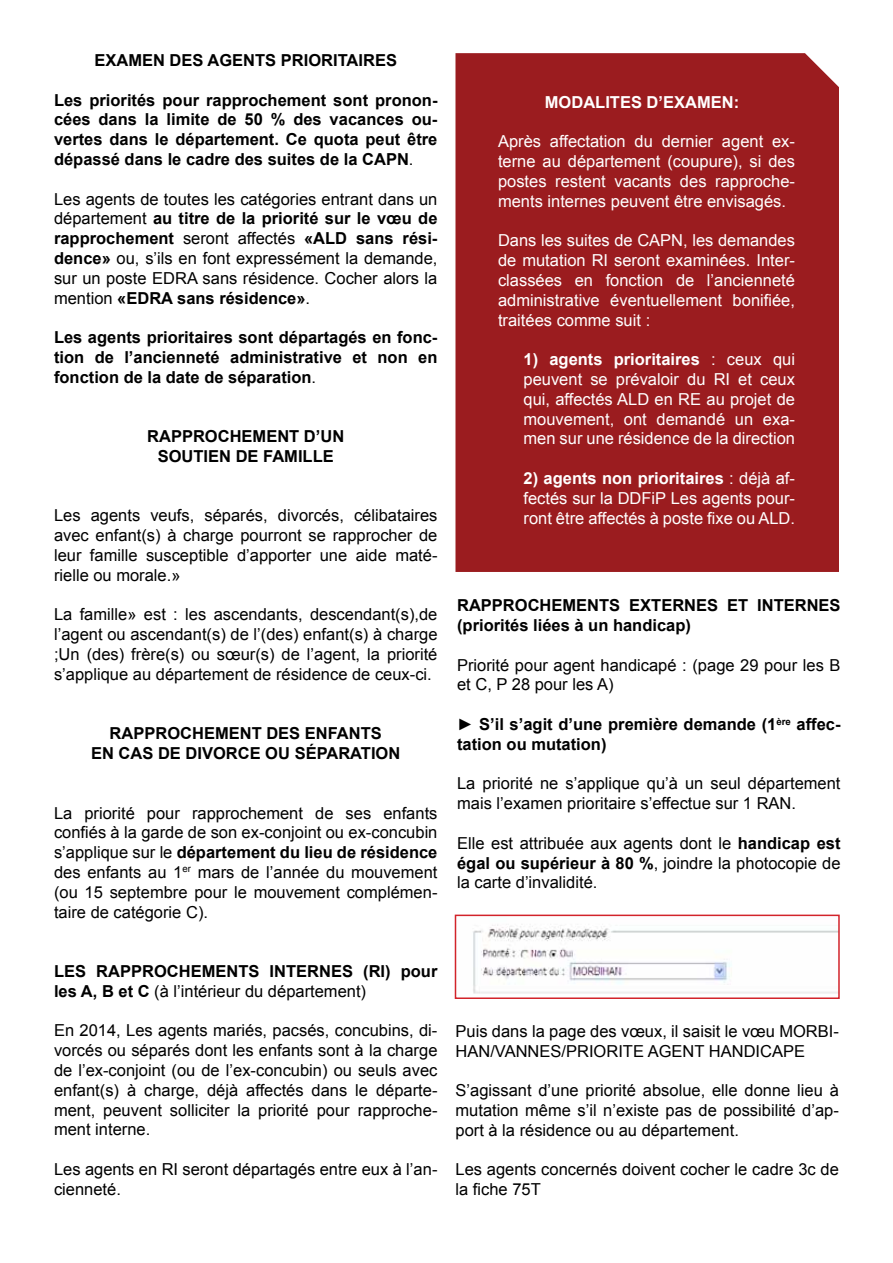
<style>
.page{position:relative;width:893px;height:1263px;background:#fff}
.page>*{position:absolute;margin:0;border:0;box-sizing:border-box;transform-origin:0 0}
.t1{font:16.5px/19.8px "Arial";color:#000;text-align:justify}
.t2{font:700 16.5px/19.8px "Arial";color:#000}
.t3{font:16.5px/19.8px "Arial";color:#fff;text-align:justify}
.t4{font:700 16.5px "Arial";color:#fff}
.s1{font-weight:400}
.s2{font-weight:700}
</style>
<div class="page">
<img style="left:473px;top:924px;width:364px;height:70px">
<div style="left:455px;top:914px;width:385px;height:85px;border:2px solid #d2232a"></div>
<div style="left:455px;top:53px;width:384px;height:519px;background:#9b1c1f"></div>
<p class="t2" style="left:94px;top:51px;width:304px">EXAMEN DES AGENTS PRIORITAIRES</p>
<p class="t2" style="left:54px;top:90px;width:385px;text-align:justify">Les priorités pour rapprochement sont pronon&shy;cées dans la limite de 50 % des vacances ou&shy;vertes dans le département. Ce quota peut être dépassé dans le cadre des suites de la CAPN<span class="s1">.</span></p>
<p class="t1" style="left:54px;top:189px;width:385px">Les agents de toutes les catégories entrant dans un département <span class="s2">au titre de la priorité sur le vœu de rapprochement</span> seront affectés <span class="s2">«ALD sans rési&shy;dence»</span> ou, s’ils en font expressément la demande, sur un poste EDRA sans résidence. Cocher alors la mention <span class="s2">«EDRA sans résidence»</span>.</p>
<p class="t2" style="left:54px;top:328px;width:385px;text-align:justify">Les agents prioritaires sont départagés en fonc&shy;tion de l’ancienneté administrative et non en fonction de la date de séparation<span class="s1">.</span></p>
<p class="t2" style="left:147px;top:427px;width:199px;text-align:center">RAPPROCHEMENT D’UN<br>SOUTIEN DE FAMILLE</p>
<p class="t1" style="left:54px;top:506px;width:385px">Les agents veufs, séparés, divorcés, célibataires avec enfant(s) à charge pourront se rapprocher de leur famille susceptible d’apporter une aide maté&shy;rielle ou morale.»</p>
<p class="t1" style="left:54px;top:605px;width:385px">La famille» est : les ascendants, descendant(s),de l’agent ou ascendant(s) de l’(des) enfant(s) à charge ;Un (des) frère(s) ou sœur(s) de l’agent, la priorité s’applique au département de résidence de ceux-ci.</p>
<p class="t2" style="left:91px;top:724px;width:311px;text-align:center">RAPPROCHEMENT DES ENFANTS<br>EN CAS DE DIVORCE OU SÉPARATION</p>
<p class="t1" style="left:54px;top:803px;width:385px">La priorité pour rapprochement de ses enfants confiés à la garde de son ex-conjoint ou ex-concubin s’applique sur le <span class="s2">département du lieu de résidence </span>des enfants au 1<sup>er</sup> mars de l’année du mouvement (ou 15 septembre pour le mouvement complémen&shy;taire de catégorie C).</p>
<p class="t2" style="left:54px;top:962px;width:385px">LES RAPPROCHEMENTS INTERNES (RI) pour les A, B et C <span class="s1">(à l’intérieur du département)</span></p>
<p class="t1" style="left:54px;top:1021px;width:385px">En 2014, Les agents mariés, pacsés, concubins, di&shy;vorcés ou séparés dont les enfants sont à la charge de l’ex-conjoint (ou de l’ex-concubin) ou seuls avec enfant(s) à charge, déjà affectés dans le départe&shy;ment, peuvent solliciter la priorité pour rapproche&shy;ment interne.</p>
<p class="t1" style="left:54px;top:1159px;width:385px">Les agents en RI seront départagés entre eux à l’an&shy;cienneté.</p>
<p class="t4" style="left:545px;top:91px;width:196px">MODALITES D’EXAMEN:</p>
<p class="t3" style="left:498px;top:132px;width:298px">Après affectation du dernier agent ex&shy;terne au département (coupure), si des postes restent vacants des rapproche&shy;ments internes peuvent être envisagés.</p>
<p class="t3" style="left:498px;top:231px;width:298px">Dans les suites de CAPN, les demandes de mutation RI seront examinées. Inter&shy;classées en fonction de l’ancienneté administrative éventuellement bonifiée, traitées comme suit :</p>
<p class="t3" style="left:523px;top:350px;width:273px"><span class="s2">1) agents prioritaires</span> : ceux qui peuvent se prévaloir du RI et ceux qui, affectés ALD en RE au projet de mouvement, ont demandé un exa&shy;men sur une résidence de la direction</p>
<p class="t3" style="left:523px;top:468px;width:273px"><span class="s2">2) agents non prioritaires</span> : déjà af&shy;fectés sur la DDFiP Les agents pour&shy;ront être affectés à poste fixe ou ALD.</p>
<p class="t2" style="left:457px;top:596px;width:385px">RAPPROCHEMENTS EXTERNES ET INTERNES (priorités liées à un handicap)</p>
<p class="t1" style="left:457px;top:655px;width:385px">Priorité pour agent handicapé : (page 29 pour les B et C, P 28 pour les A)</p>
<p class="t2" style="left:457px;top:715px;width:385px">► S’il s’agit d’une première demande (1<sup>ère</sup> affec&shy;tation ou mutation)</p>
<p class="t1" style="left:457px;top:774px;width:385px">La priorité ne s’applique qu’à un seul département mais l’examen prioritaire s’effectue sur 1 RAN.</p>
<p class="t1" style="left:457px;top:833px;width:385px">Elle est attribuée aux agents dont le <span class="s2">handicap est égal ou supérieur à 80 %</span>, joindre la photocopie de la carte d’invalidité.</p>
<p class="t1" style="left:455px;top:1021px;width:385px">Puis dans la page des vœux, il saisit le vœu MORBI-<br>HAN/VANNES/PRIORITE AGENT HANDICAPE</p>
<p class="t1" style="left:455px;top:1081px;width:385px">S’agissant d’une priorité absolue, elle donne lieu à mutation même s’il n’existe pas de possibilité d’ap&shy;port à la résidence ou au département.</p>
<p class="t1" style="left:455px;top:1160px;width:385px">Les agents concernés doivent cocher le cadre 3c de la fiche 75T</p>
</div>
